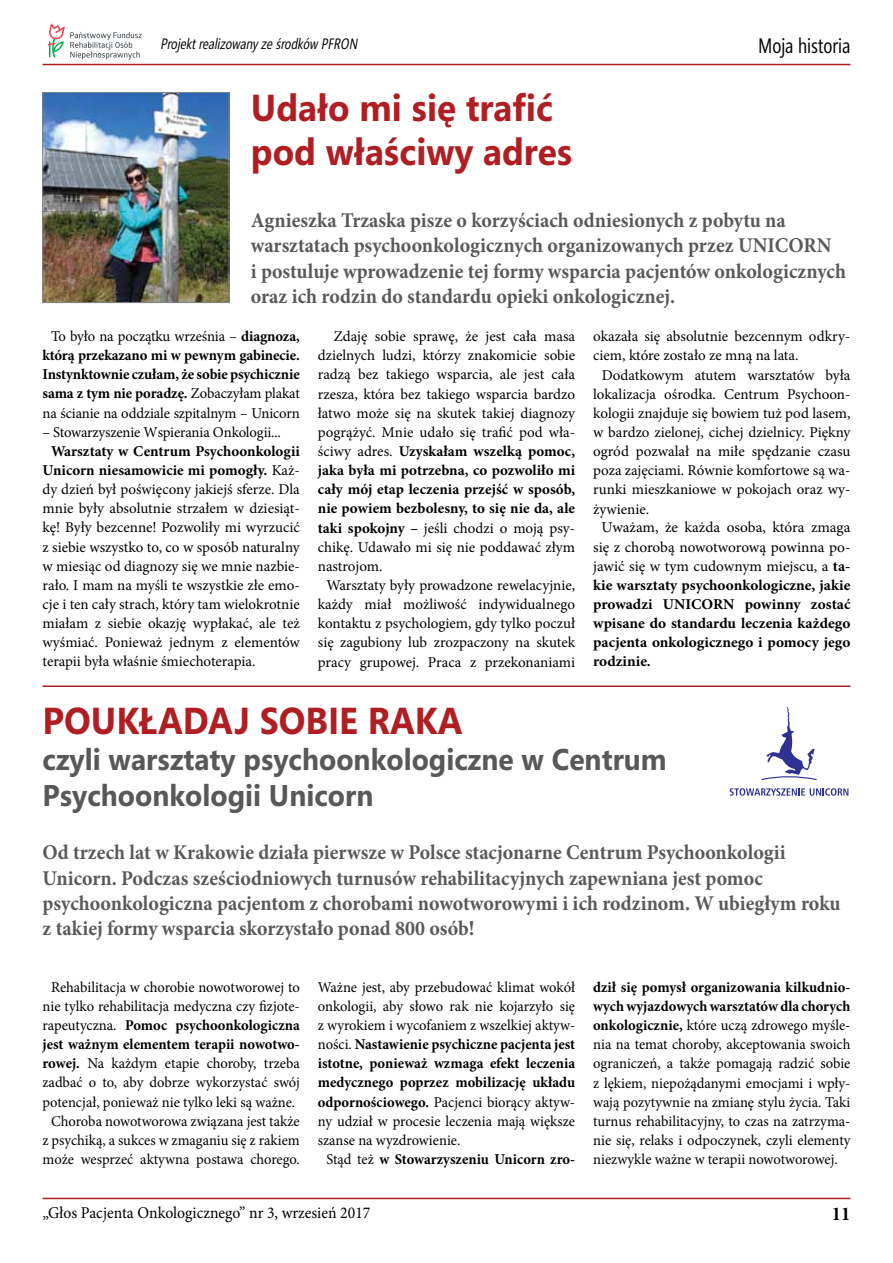
<style>
.page{position:relative;width:893px;height:1263px;background:#fff}
.page>*{position:absolute;margin:0;border:0;box-sizing:border-box;transform-origin:0 0}
.t1{font:700 37.5px/43.5px "Segoe";color:#af1e23;scale:.94 1}
.t2{font:700 30px/36px "Segoe";color:#575857;scale:.94 1}
.t3{font:700 21px/25.2px "Minion Pro";color:#58595b;scale:.95 1}
.t4{font:21px "Segoe Condensed";color:#000;scale:.95 1}
.t5{font:700 19.5px "Minion Pro";color:#000;scale:.95 1}
.t6{font:16.5px "Minion Pro";color:#000;scale:.95 1}
.t7{font:15px/19.2px "Minion Pro";color:#000;text-align:justify}
.t8{font:700 15px/19.2px "Minion Pro";color:#000;text-align:center}
.t9{font:italic 15px "Segoe Condensed";color:#000;scale:.95 1}
.s1{font-weight:400}
.s2{font-weight:700}
</style>
<div class="page">
<hr style="left:43px;top:1198px;width:807px;height:1px;background:#af1e23">
<svg style="left:48px;top:24px;width:94px;height:36px"></svg>
<img style="left:45px;top:94px;width:182px;height:207px">
<div style="left:43px;top:92px;width:186px;height:211px;border:1px solid #808285"></div>
<hr style="left:43px;top:64px;width:807px;height:1px;background:#af1e23">
<hr style="left:43px;top:685px;width:807px;height:2px;background:#af1e23">
<svg style="left:761px;top:707px;width:56px;height:73px"></svg>
<svg style="left:730px;top:788px;width:118px;height:8px"></svg>
<p class="t9" style="left:160px;top:34px;width:212px">Projektrealizowanyześrodków PFRON</p>
<h3 class="t4" style="left:758px;top:33px;width:99px">Moja historia</h3>
<h1 class="t1" style="left:251px;top:85px;width:344px">Udało mi się trafić pod właściwy adres</h1>
<p class="t3" style="left:251px;top:208px;width:628px">Agnieszka Trzaska pisze o korzyściach odniesionych z pobytu na warsztatach psychoonkologicznych organizowanych przez UNICORN<br>i postuluje wprowadzenie tej formy wsparcia pacjentów onkologicznych oraz ich rodzin do standardu opieki onkologicznej.</p>
<p class="t8" style="left:43px;top:326px;width:259px"><span class="s1">To było na początku września –</span> diagnoza, którą przekazano mi w pewnym gabinecie.<br>Instynktownie czułam, że sobie psychicznie sama z tym nie poradzę. <span class="s1">Zobaczyłam plakat na ścianie na oddziale szpitalnym – Unicorn</span></p>
<p class="t7" style="left:43px;top:422px;width:240px">– Stowarzyszenie Wspierania Onkologii...</p>
<p class="t7" style="left:43px;top:441px;width:259px;text-indent:9px"><span class="s2">Warsztaty w Centrum Psychoonkologii Unicorn niesamowicie mi pomogły.</span> Każ&shy;dy dzień był poświęcony jakiejś sferze. Dla mnie były absolutnie strzałem w dziesiąt&shy;kę! Były bezcenne! Pozwoliły mi wyrzucić z siebie wszystko to, co w sposób naturalny w miesiąc od diagnozy się we mnie nazbie&shy;rało. I mam na myśli te wszystkie złe emo&shy;cje i ten cały strach, który tam wielokrotnie miałam z siebie okazję wypłakać, ale też wyśmiać. Ponieważ jednym z elementów terapii była właśnie śmiechoterapia.</p>
<p class="t7" style="left:334px;top:327px;width:243px">Zdaję sobie sprawę, że jest cała masa</p>
<p class="t7" style="left:318px;top:346px;width:259px">dzielnych ludzi, którzy znakomicie sobie</p>
<p class="t7" style="left:318px;top:365px;width:259px">radzą bez takiego wsparcia, ale jest cała</p>
<p class="t7" style="left:318px;top:384px;width:259px">rzesza, która bez takiego wsparcia bardzo</p>
<p class="t7" style="left:318px;top:403px;width:259px">łatwo może się na skutek takiej diagnozy</p>
<p class="t7" style="left:318px;top:422px;width:259px">pogrążyć. Mnie udało się trafić pod wła-</p>
<p class="t8" style="left:318px;top:441px;width:259px"><span class="s1">ściwy adres.</span> Uzyskałam wszelką pomoc,</p>
<p class="t8" style="left:318px;top:460px;width:259px">jaka była mi potrzebna, co pozwoliło mi</p>
<p class="t8" style="left:318px;top:480px;width:259px">cały mój etap leczenia przejść w sposób,</p>
<p class="t8" style="left:318px;top:499px;width:259px">nie powiem bezbolesny, to się nie da, ale</p>
<p class="t7" style="left:318px;top:518px;width:259px"><span class="s2">taki spokojny –</span> jeśli chodzi o moją psy-</p>
<p class="t7" style="left:318px;top:537px;width:259px">chikę. Udawało mi się nie poddawać złym</p>
<p class="t7" style="left:318px;top:556px;width:66px">nastrojom.</p>
<p class="t7" style="left:326px;top:576px;width:250px">Warsztaty były prowadzone rewelacyjnie,</p>
<p class="t7" style="left:318px;top:595px;width:259px">każdy miał możliwość indywidualnego</p>
<p class="t7" style="left:318px;top:614px;width:259px">kontaktu z psychologiem, gdy tylko poczuł</p>
<p class="t7" style="left:318px;top:633px;width:259px">się zagubiony lub zrozpaczony na skutek</p>
<p class="t7" style="left:318px;top:652px;width:259px">pracy grupowej. Praca z przekonaniami</p>
<p class="t7" style="left:593px;top:327px;width:259px">okazała się absolutnie bezcennym odkry-</p>
<p class="t7" style="left:593px;top:346px;width:207px">ciem, które zostało ze mną na lata.</p>
<p class="t7" style="left:602px;top:365px;width:250px">Dodatkowym atutem warsztatów była</p>
<p class="t7" style="left:593px;top:384px;width:259px">lokalizacja ośrodka. Centrum Psychoon-</p>
<p class="t7" style="left:593px;top:403px;width:259px">kologii znajduje się bowiem tuż pod lasem,</p>
<p class="t7" style="left:593px;top:423px;width:259px">w bardzo zielonej, cichej dzielnicy. Piękny</p>
<p class="t7" style="left:593px;top:442px;width:259px">ogród pozwalał na miłe spędzanie czasu</p>
<p class="t7" style="left:593px;top:461px;width:259px">poza zajęciami. Równie komfortowe są wa-</p>
<p class="t7" style="left:593px;top:480px;width:259px">runki mieszkaniowe w pokojach oraz wy-</p>
<p class="t7" style="left:593px;top:499px;width:58px">żywienie.</p>
<p class="t7" style="left:602px;top:518px;width:250px">Uważam, że każda osoba, która zmaga</p>
<p class="t7" style="left:593px;top:537px;width:259px">się z chorobą nowotworową powinna po-</p>
<p class="t7" style="left:593px;top:556px;width:259px">jawić się w tym cudownym miejscu, a <span class="s2">ta-</span></p>
<p class="t8" style="left:593px;top:575px;width:259px">kie warsztaty psychoonkologiczne, jakie</p>
<p class="t8" style="left:593px;top:594px;width:259px">prowadzi UNICORN powinny zostać</p>
<p class="t8" style="left:593px;top:613px;width:259px">wpisane do standardu leczenia każdego</p>
<p class="t8" style="left:593px;top:633px;width:259px">pacjenta onkologicznego i pomocy jego</p>
<p class="t8" style="left:593px;top:652px;width:59px">rodzinie.</p>
<h1 class="t1" style="left:43px;top:697px;width:148px">POUKŁADAJ</h1>
<h1 class="t1" style="left:260px;top:697px;width:217px">SOBIE RAKA</h1>
<h2 class="t2" style="left:43px;top:740px;width:666px">czyli warsztaty psychoonkologiczne w Centrum<br>Psychoonkologii Unicorn</h2>
<p class="t3" style="left:43px;top:840px;width:841px">Od trzech lat w Krakowie działa pierwsze w Polsce stacjonarne Centrum Psychoonkologii Unicorn. Podczas sześciodniowych turnusów rehabilitacyjnych zapewniana jest pomoc psychoonkologiczna pacjentom z chorobami nowotworowymi i ich rodzinom. W ubiegłym roku z takiej formy wsparcia skorzystało ponad 800 osób!</p>
<p class="t7" style="left:43px;top:977px;width:259px;text-align:center">Rehabilitacja w chorobie nowotworowej to nie tylko rehabilitacja medyczna czy fizjote&shy;rapeutyczna. <span class="s2">Pomoc psychoonkologiczna jest ważnym elementem terapii nowotwo&shy;rowej.</span> Na każdym etapie choroby, trzeba zadbać o to, aby dobrze wykorzystać swój potencjał, ponieważ nie tylko leki są ważne.<br>Choroba nowotworowa związana jest także z psychiką, a sukces w zmaganiu się z rakiem może wesprzeć aktywna postawa chorego.</p>
<p class="t7" style="left:318px;top:977px;width:259px">Ważne jest, aby przebudować klimat wokół</p>
<p class="t7" style="left:318px;top:996px;width:259px">onkologii, aby słowo rak nie kojarzyło się</p>
<p class="t7" style="left:318px;top:1016px;width:259px">z wyrokiem i wycofaniem z wszelkiej aktyw-</p>
<p class="t8" style="left:318px;top:1034px;width:259px"><span class="s1">ności.</span> Nastawienie psychiczne pacjenta jest</p>
<p class="t8" style="left:318px;top:1054px;width:259px">istotne, ponieważ wzmaga efekt leczenia</p>
<p class="t8" style="left:318px;top:1073px;width:259px">medycznego poprzez mobilizację układu</p>
<p class="t7" style="left:318px;top:1092px;width:259px"><span class="s2">odpornościowego.</span> Pacjenci biorący aktyw-</p>
<p class="t7" style="left:318px;top:1111px;width:259px">ny udział w procesie leczenia mają większe</p>
<p class="t7" style="left:318px;top:1130px;width:144px">szanse na wyzdrowienie.</p>
<p class="t8" style="left:326px;top:1149px;width:250px"><span class="s1">Stąd też</span> w Stowarzyszeniu Unicorn zro-</p>
<p class="t7" style="left:593px;top:977px;width:259px"><span class="s2">dził się pomysł organizowania kilkudnio&shy;wych wyjazdowych warsztatów dla chorych onkologicznie,</span> które uczą zdrowego myśle&shy;nia na temat choroby, akceptowania swoich ograniczeń, a także pomagają radzić sobie z lękiem, niepożądanymi emocjami i wpły&shy;wają pozytywnie na zmianę stylu życia. Taki turnus rehabilitacyjny, to czas na zatrzyma&shy;nie się, relaks i odpoczynek, czyli elementy niezwykle ważne w terapii nowotworowej.</p>
<p class="t6" style="left:43px;top:1202px;width:347px">„Głos Pacjenta Onkologicznego” nr 3, wrzesień 2017</p>
<h3 class="t5" style="left:832px;top:1200px;width:21px">11</h3>
</div>
